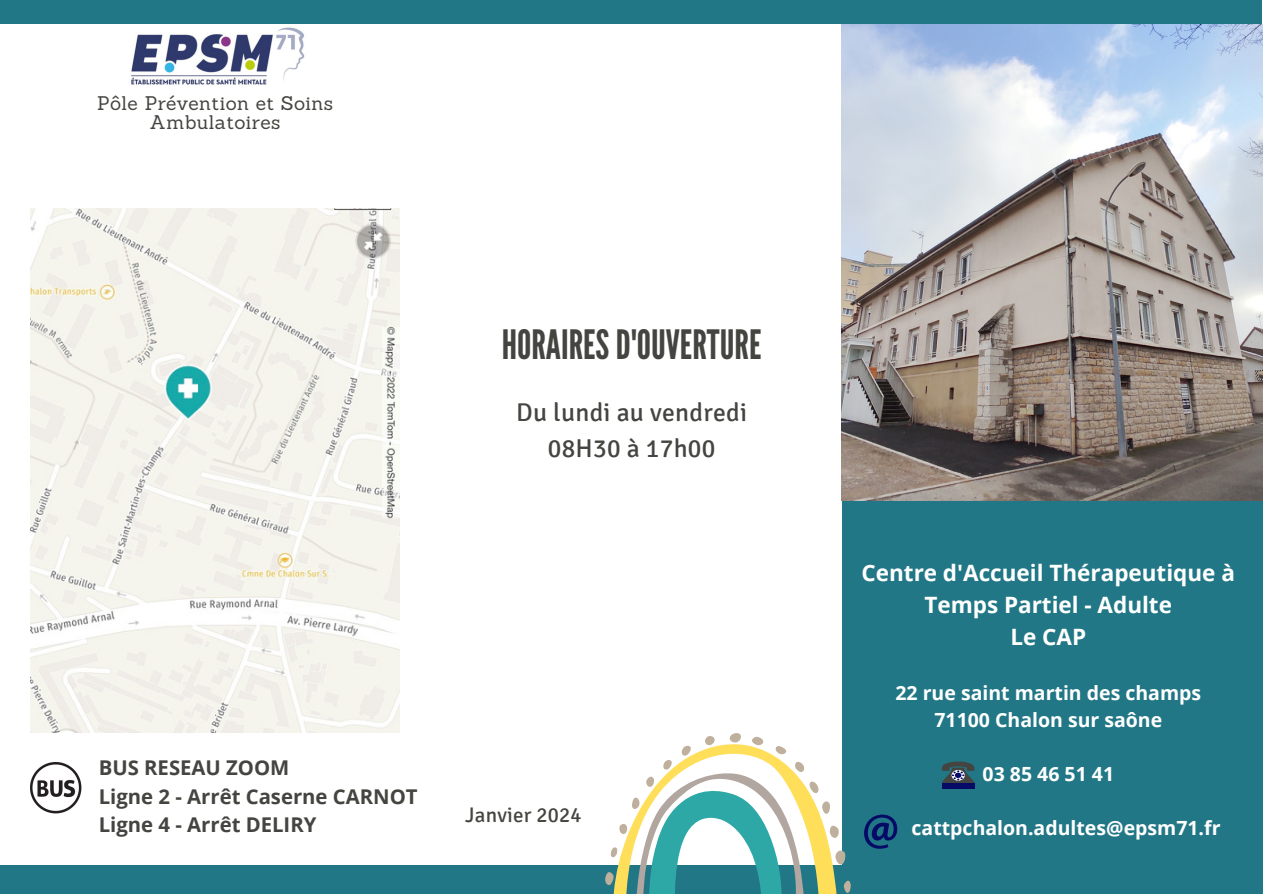
<style>
.page{position:relative;width:1263px;height:894px;background:#fff}
.page>*{position:absolute;margin:0;border:0;box-sizing:border-box;transform-origin:0 0}
.t1{font:40.35px "League Gothic";color:#444440}
.t2{font:25.65px "Signika";letter-spacing:.01em;color:#444440}
.t3{font:700 22.5px/31.5px "Open Sans";color:#fff;text-align:center}
.t4{font:21px "Signika";letter-spacing:.01em;color:#444440}
.t5{font:700 20.25px "Open Sans";color:#444440}
.t6{font:700 19.5px "Open Sans";color:#fff}
.t7{font:19.2px "Sanchez";letter-spacing:.02em;color:#444440}
</style>
<div class="page">
<div style="left:0;top:864px;width:1263px;height:29px;background:#217786"></div>
<div style="left:0;top:0;width:1261px;height:24px;background:#217786"></div>
<div style="left:842px;top:500px;width:421px;height:393px;background:#217786"></div>
<img style="left:842px;top:25px;width:421px;height:475px">
<img style="left:31px;top:209px;width:369px;height:523px">
<img style="left:31px;top:762px;width:51px;height:52px">
<svg style="left:601px;top:733px;width:250px;height:160px"></svg>
<div style="left:942px;top:782px;width:32px;height:6px;background:#050a67"></div>
<svg style="left:942px;top:761px;width:32px;height:21px"></svg>
<svg style="left:864px;top:814px;width:33px;height:34px"></svg>
<img style="left:131px;top:27px;width:174px;height:58px">
<p class="t7" style="left:97px;top:91px;width:238px">Pôle Prévention et Soins</p>
<p class="t7" style="left:150px;top:109px;width:132px">Ambulatoires</p>
<p class="t1" style="left:502px;top:321px;width:261px">HORAIRESD'OUVERTURE</p>
<p class="t2" style="left:516px;top:396px;width:232px">Du lundi au vendredi</p>
<p class="t2" style="left:548px;top:432px;width:169px">08H30 à 17h00</p>
<p class="t5" style="left:99px;top:753px;width:192px">BUS RESEAU ZOOM</p>
<p class="t5" style="left:99px;top:781px;width:320px">Ligne 2 - Arrêt Caserne CARNOT</p>
<p class="t5" style="left:99px;top:810px;width:219px">Ligne 4 - Arrêt DELIRY</p>
<p class="t4" style="left:465px;top:802px;width:118px">Janvier 2024</p>
<p class="t3" style="left:861px;top:557px;width:375px">Centre d'Accueil Thérapeutique à<br>Temps Partiel - Adulte</p>
<p class="t3" style="left:1010px;top:620px;width:77px">Le CAP</p>
<p class="t6" style="left:895px;top:678px;width:307px">22 rue saint martin des champs</p>
<p class="t6" style="left:934px;top:705px;width:229px">71100 Chalon sur saône</p>
<p class="t6" style="left:983px;top:759px;width:133px">03 85 46 51 41</p>
<p class="t6" style="left:912px;top:813px;width:310px">cattpchalon.adultes@epsm71.fr</p>
</div>
